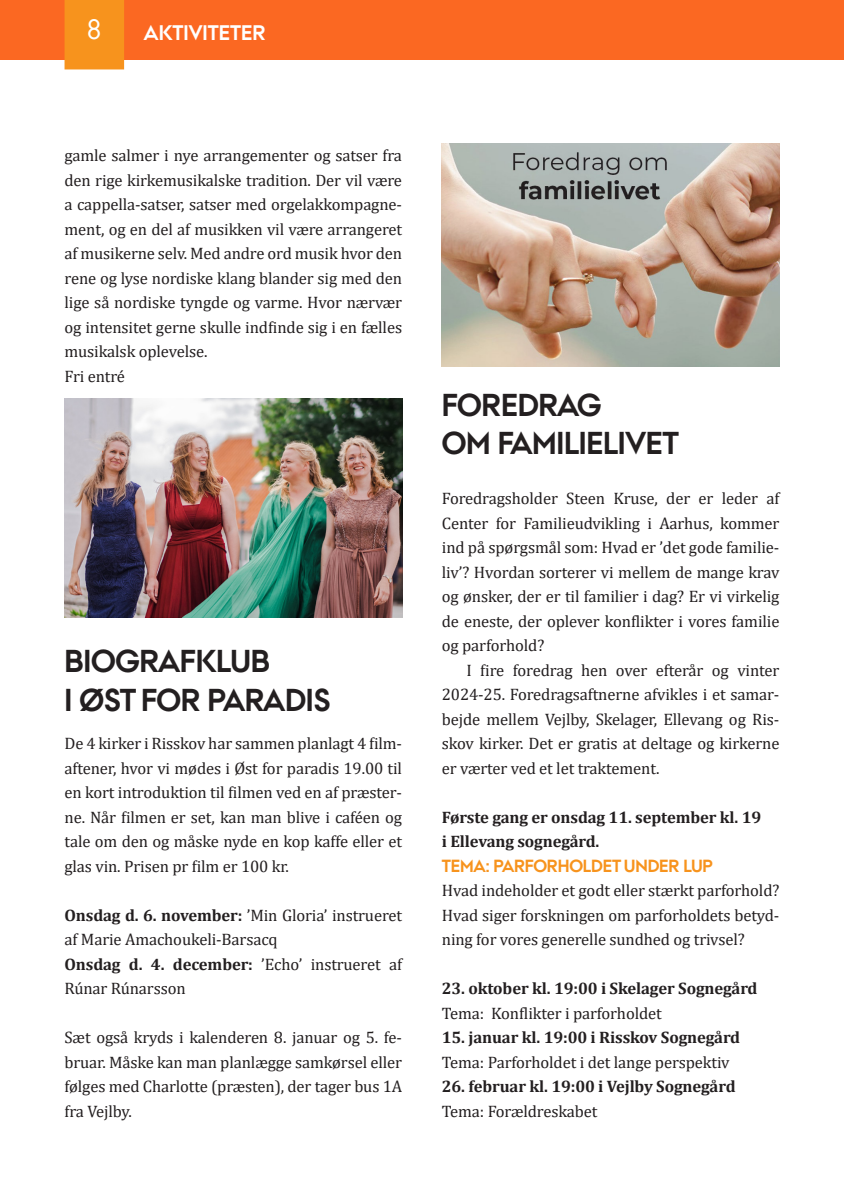
<style>
.page{position:relative;width:844px;height:1191px;background:#fff}
.page>*{position:absolute;margin:0;border:0;box-sizing:border-box;transform-origin:0 0}
.a_under_overskrift{font:700 31.5px/38.5px "AU Passata";letter-spacing:-.01em;color:#231f20}
.t1{font:28px "AU Passata";color:#fff}
.a_mellem{font:700 21px "AU Passata";color:#fff}
.a_mellem-2{font:700 17.5px "AU Passata";letter-spacing:-.01em;color:#f7931d}
.a_brod{font:16.62px/24.5px "Cambria";letter-spacing:-.01em;color:#231f20;text-align:justify}
.a_brod_indryk{font:16.62px/24.5px "Cambria";letter-spacing:-.01em;color:#231f20;text-align:justify}
.a_brod-2{font:700 16.62px/24.5px "Cambria";letter-spacing:-.01em;color:#231f20}
.s1{font-weight:700}
.s2{font-weight:400}
</style>
<div class="page">
<div style="left:0;top:0;width:843px;height:60px;background:#fb6822"></div>
<div style="left:64px;top:0;width:60px;height:69px;background:#f7931d"></div>
<img style="left:64px;top:398px;width:338px;height:220px">
<img style="left:441px;top:144px;width:338px;height:222px">
<h2 class="t1" style="left:86px;top:13px;width:17px">8</h2>
<p class="a_mellem" style="left:144px;top:20px;width:123px">AKTIVITETER</p>
<p class="a_brod" style="left:64px;top:143px;width:339px">gamle salmer i nye arrangementer og satser fra den rige kirkemusikalske tradition. Der vil være a cappella-satser, satser med orgelakkompagne&shy;ment, og en del af musikken vil være arrangeret af musikerne selv. Med andre ord musik hvor den rene og lyse nordiske klang blander sig med den lige så nordiske tyngde og varme. Hvor nærvær og intensitet gerne skulle indfinde sig i en fælles musikalsk oplevelse.</p>
<p class="a_brod" style="left:64px;top:364px;width:62px">Fri entré</p>
<p class="a_under_overskrift" style="left:64px;top:642px;width:267px">BIOGRAFKLUB<br>I ØST FOR PARADIS</p>
<p class="a_brod" style="left:64px;top:731px;width:339px">De 4 kirker i Risskov har sammen planlagt 4 film&shy;aftener, hvor vi mødes i Øst for paradis 19.00 til en kort introduktion til filmen ved en af præster&shy;ne. Når filmen er set, kan man blive i caféen og tale om den og måske nyde en kop kaffe eller et glas vin. Prisen pr film er 100 kr.</p>
<p class="a_brod" style="left:64px;top:903px;width:339px"><span class="s1">Onsdag d. 6. november:</span> ’Min Gloria’ instrueret af Marie Amachoukeli-Barsacq</p>
<p class="a_brod" style="left:64px;top:952px;width:339px"><span class="s1">Onsdag d. 4. december:</span> ’Echo’ instrueret af<br>Rúnar Rúnarsson</p>
<p class="a_brod" style="left:64px;top:1025px;width:339px">Sæt også kryds i kalenderen 8. januar og 5. fe&shy;bruar. Måske kan man planlægge samkørsel eller følges med Charlotte (præsten), der tager bus 1A fra Vejlby.</p>
<p class="a_under_overskrift" style="left:441px;top:386px;width:161px">FOREDRAG</p>
<p class="a_under_overskrift" style="left:441px;top:424px;width:239px">OM FAMILIELIVET</p>
<p class="a_brod" style="left:441px;top:486px;width:339px">Foredragsholder Steen Kruse, der er leder af Center for Familieudvikling i Aarhus, kommer ind på spørgsmål som: Hvad er ’det gode familie&shy;liv’? Hvordan sorterer vi mellem de mange krav og ønsker, der er til familier i dag? Er vi virkelig de eneste, der oplever konflikter i vores familie og parforhold?</p>
<p class="a_brod_indryk" style="left:441px;top:658px;width:339px;text-indent:25px">I fire foredrag hen over efterår og vinter 2024-25. Foredragsaftnerne afvikles i et samar&shy;bejde mellem Vejlby, Skelager, Ellevang og Ris&shy;skov kirker. Det er gratis at deltage og kirkerne er værter ved et let traktement.</p>
<p class="a_brod-2" style="left:441px;top:804px;width:321px">Første gang er onsdag 11. september kl. 19</p>
<p class="a_brod-2" style="left:441px;top:829px;width:159px">i Ellevang sognegård.</p>
<p class="a_mellem-2" style="left:441px;top:855px;width:272px">TEMA: PARFORHOLDET UNDER LUP</p>
<p class="a_brod" style="left:441px;top:878px;width:339px">Hvad indeholder et godt eller stærkt parforhold?<br>Hvad siger forskningen om parforholdets betyd&shy;ning for vores generelle sundhed og trivsel?</p>
<p class="a_brod-2" style="left:441px;top:976px;width:317px">23. oktober kl. 19:00 i Skelager Sognegård</p>
<p class="a_brod" style="left:441px;top:1001px;width:221px">Tema: Konflikter i parforholdet</p>
<p class="a_brod-2" style="left:441px;top:1025px;width:300px">15. januar kl. 19:00 i Risskov Sognegård</p>
<p class="a_brod" style="left:441px;top:1050px;width:289px">Tema: Parforholdet i det lange perspektiv</p>
<p class="a_brod-2" style="left:441px;top:1074px;width:295px">26. februar kl. 19:00 i Vejlby Sognegård<br><span class="s2">Tema: Forældreskabet</span></p>
</div>
